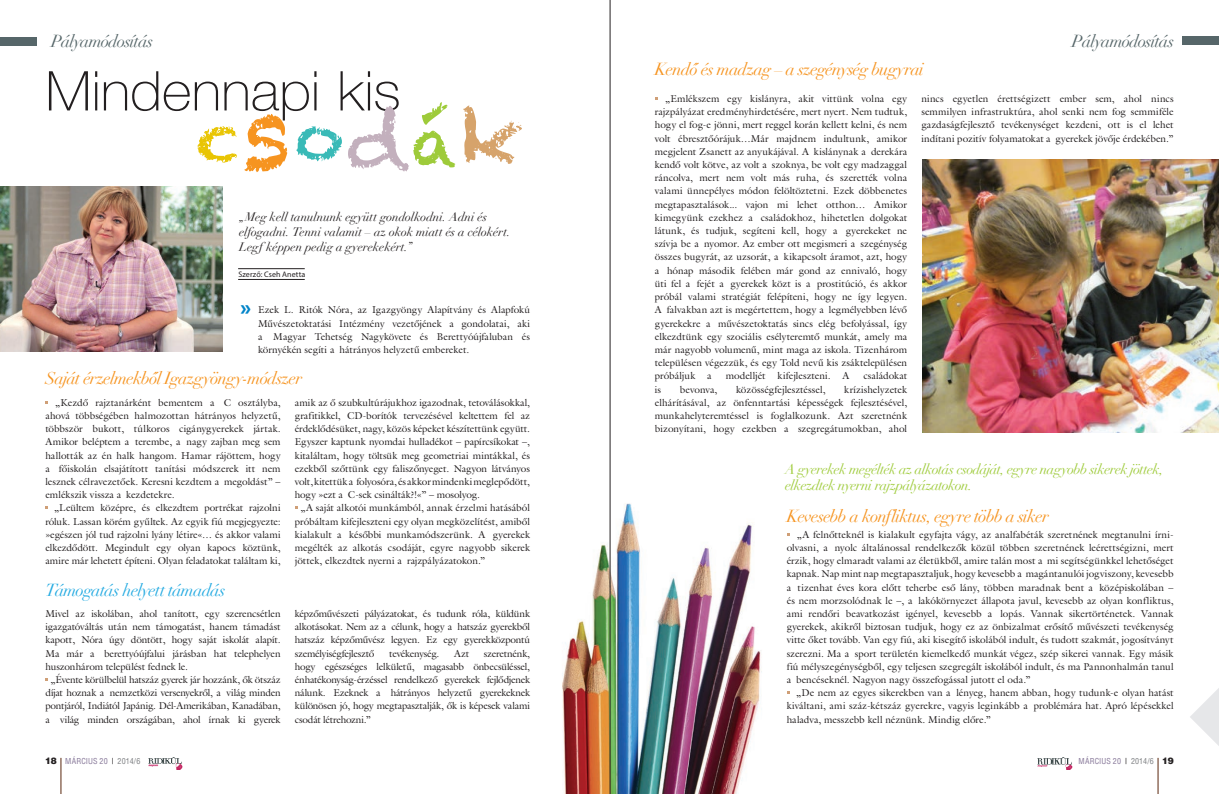
<style>
.page{position:relative;width:1219px;height:794px;background:#fff}
.page>*{position:absolute;margin:0;border:0;box-sizing:border-box;transform-origin:0 0}
.t1{font:100 54.9px "Helvetica 35";color:#231f20;scale:1.04 1}
.t2{font:700 21.6px "Arimo";color:#0084c9;scale:.93 1}
.t3{font:italic 17px "Didot LH";letter-spacing:-.04em;color:#f69420}
.t4{font:italic 17px "Didot LH";letter-spacing:-.04em;color:#566669}
.t5{font:italic 17px "Didot LH";letter-spacing:-.035em;color:#24aae1}
.t6{font:italic 14px/16px "Didot LH";letter-spacing:-.04em;color:#9ecb3a}
.t7{font:italic 12px/15px "Didot LH";letter-spacing:-.005em;color:#231f20}
.t8{font:10px/13.2px "Galliard H Roman";letter-spacing:-.005em;color:#231f20;text-align:justify}
.t9{font:10px "Galliard H Roman";letter-spacing:-.025em;color:#231f20}
.t10{font:10px "Galliard H Roman";letter-spacing:-.03em;color:#231f20}
.t11{font:condensed 8px "H Helvetica";letter-spacing:.015em;color:#88799a}
.t12{font:8px "Myriad Pro";letter-spacing:.01em;color:#231f20}
.s1{font-weight:900;font-stretch:normal;font-size:9px;color:#231f20}
.s2{font-family:"Helvetica Neue";font-weight:300;font-stretch:normal;font-size:8.5px;color:#231f20}
.s3{color:#808285}
</style>
<div class="page">
<hr style="left:61px;top:758px;width:1px;height:36px;background:#5a260d">
<hr style="left:1158px;top:758px;width:1px;height:36px;background:#5a260d">
<img style="left:148px;top:757px;width:35px;height:13px">
<img style="left:1037px;top:757px;width:35px;height:13px">
<div style="left:1182px;top:36px;width:37px;height:9px;background:#566669"></div>
<img style="left:562px;top:458px;width:228px;height:336px">
<div style="left:0;top:37px;width:37px;height:8px;background:#566669"></div>
<img style="left:0;top:186px;width:222px;height:166px">
<img style="left:922px;top:160px;width:297px;height:272px">
<svg style="left:198px;top:126px;width:39px;height:37px"></svg>
<svg style="left:463px;top:106px;width:59px;height:58px"></svg>
<svg style="left:348px;top:102px;width:107px;height:69px"></svg>
<svg style="left:296px;top:126px;width:46px;height:35px"></svg>
<svg style="left:244px;top:114px;width:43px;height:58px"></svg>
<hr style="left:238px;top:279px;width:67px;height:1px;background:#231f20">
<hr style="left:238px;top:268px;width:67px;height:1px;background:#231f20">
<svg style="left:1190px;top:688px;width:29px;height:58px"></svg>
<hr style="left:610px;top:0;width:1px;height:794px;background:#231f20">
<h3 class="t4" style="left:51px;top:31px;width:104px">Pályamódosítás</h3>
<h3 class="t4" style="left:1072px;top:31px;width:104px">Pályamódosítás</h3>
<h1 class="t1" style="left:45px;top:59px;width:343px">Mindennapi kis</h1>
<p class="t7" style="left:239px;top:210px;width:273px">„Meg kell tanulnunk együtt gondolkodni. Adni és elfogadni. Tenni valamit – az okok miatt és a célokért.<br>Legfőképpen pedig a gyerekekért.”</p>
<p class="t12" style="left:238px;top:269px;width:68px">Szerző: Cseh Anetta</p>
<p class="t8" style="left:258px;top:303px;width:273px">Ezek L. Ritók Nóra, az Igazgyöngy Alapítvány és Alapfokú Mûvészetoktatási Intézmény vezetôjének a gondolatai, aki a Magyar Tehetség Nagykövete és Berettyóújfaluban és környékén segíti a hátrányos helyzetû embereket.</p>
<h2 class="t2" style="left:240px;top:293px;width:13px">»</h2>
<h3 class="t3" style="left:45px;top:368px;width:258px">Saját érzelmekbôl Igazgyöngy-módszer</h3>
<p class="t8" style="left:45px;top:395px;width:237px;text-indent:10px">„Kezdô rajztanárként bementem a C osztályba, ahová többségében halmozottan hátrányos helyzetû, többször bukott, túlkoros cigánygyerekek jártak.<br>Amikor beléptem a terembe, a nagy zajban meg sem hallották az én halk hangom. Hamar rájöttem, hogy a fôiskolán elsajátított tanítási módszerek itt nem lesznek célravezetôek. Keresni kezdtem a megoldást” – emlékszik vissza a kezdetekre.</p>
<p class="t8" style="left:45px;top:501px;width:237px;text-indent:9px">„Leültem középre, és elkezdtem portrékat rajzolni róluk. Lassan körém gyûltek. Az egyik fiú megjegyezte: »egészen jól tud rajzolni lyány létire«… és akkor valami elkezdôdött. Megindult egy olyan kapocs köztünk, amire már lehetett építeni. Olyan feladatokat találtam ki,</p>
<h3 class="t5" style="left:45px;top:579px;width:182px">Támogatás helyett támadás</h3>
<p class="t8" style="left:45px;top:607px;width:237px">Mivel az iskolában, ahol tanított, egy szerencsétlen</p>
<p class="t8" style="left:45px;top:620px;width:237px">igazgatóváltás után nem támogatást, hanem támadást</p>
<p class="t8" style="left:45px;top:633px;width:237px">kapott, Nóra úgy döntött, hogy saját iskolát alapít.</p>
<p class="t8" style="left:45px;top:646px;width:237px">Ma már a berettyóújfalui járásban hat telephelyen</p>
<p class="t8" style="left:45px;top:659px;width:144px">huszonhárom települést fednek le.</p>
<p class="t10" style="left:50px;top:673px;width:232px">„Évente körülbelül hatszáz gyerek jár hozzánk, ôk ötszáz</p>
<p class="t9" style="left:45px;top:686px;width:237px">díjat hoznak a nemzetközi versenyekrôl, a világ minden</p>
<p class="t9" style="left:45px;top:699px;width:237px">pontjáról, Indiától Japánig. Dél-Amerikában, Kanadában,</p>
<p class="t9" style="left:45px;top:713px;width:237px">a világ minden országában, ahol írnak ki gyerek</p>
<p class="t8" style="left:295px;top:395px;width:237px">amik az ô szubkultúrájukhoz igazodnak, tetoválásokkal,</p>
<p class="t8" style="left:295px;top:409px;width:237px">grafitikkel, CD-borítók tervezésével keltettem fel az</p>
<p class="t8" style="left:295px;top:422px;width:237px">érdeklôdésüket, nagy, közös képeket készítettünk együtt.</p>
<p class="t8" style="left:295px;top:435px;width:237px">Egyszer kaptunk nyomdai hulladékot – papírcsíkokat –,</p>
<p class="t8" style="left:295px;top:448px;width:237px">kitaláltam, hogy töltsük meg geometriai mintákkal, és</p>
<p class="t8" style="left:295px;top:461px;width:237px">ezekbôl szôttünk egy faliszônyeget. Nagyon látványos</p>
<p class="t8" style="left:295px;top:475px;width:237px">volt, kitettük a folyosóra, és akkor mindenki meglepôdött,</p>
<p class="t8" style="left:295px;top:488px;width:187px">hogy »ezt a C-sek csinálták?!«” – mosolyog.</p>
<p class="t8" style="left:301px;top:501px;width:231px">„A saját alkotói munkámból, annak érzelmi hatásából</p>
<p class="t8" style="left:295px;top:514px;width:237px">próbáltam kifejleszteni egy olyan megközelítést, amibôl</p>
<p class="t8" style="left:295px;top:527px;width:237px">kialakult a késôbbi munkamódszerünk. A gyerekek</p>
<p class="t8" style="left:295px;top:541px;width:237px">megélték az alkotás csodáját, egyre nagyobb sikerek</p>
<p class="t8" style="left:295px;top:554px;width:192px">jöttek, elkezdtek nyerni a rajzpályázatokon.”</p>
<p class="t8" style="left:295px;top:607px;width:237px">képzômûvészeti pályázatokat, és tudunk róla, küldünk alkotásokat. Nem az a célunk, hogy a hatszáz gyerekbôl hatszáz képzômûvész legyen. Ez egy gyerekközpontú személyiségfejlesztô</p>
<p class="t8" style="left:295px;top:646px;width:237px;text-indent:189px">szeretnénk, hogy egészséges lelkületû, magasabb önbecsüléssel, énhatékonyság-érzéssel rendelkezô gyerekek fejlôdjenek nálunk. Ezeknek a hátrányos helyzetû gyerekeknek különösen jó, hogy megtapasztalják, ôk is képesek valami csodát létrehozni.”</p>
<p class="t10" style="left:389px;top:647px;width:52px">tevékenység.</p>
<p class="t8" style="left:454px;top:646px;width:16px">Azt</p>
<h3 class="t3" style="left:655px;top:59px;width:271px">Kendô és madzag – a szegénység bugyrai</h3>
<p class="t8" style="left:655px;top:92px;width:254px;text-indent:10px">„Emlékszem egy kislányra, akit vittünk volna egy rajzpályázat eredményhirdetésére, mert nyert. Nem tudtuk, hogy el fog-e jönni, mert reggel korán kellett kelni, és nem volt ébresztôórájuk…Már majdnem indultunk, amikor megjelent Zsanett az anyukájával. A kislánynak a derekára kendô volt kötve, az volt a szoknya, be volt egy madzaggal ráncolva, mert nem volt más ruha, és szerették volna valami ünnepélyes módon felöltöztetni. Ezek döbbenetes megtapasztalások... vajon mi lehet otthon… Amikor kimegyünk ezekhez a családokhoz, hihetetlen dolgokat látunk, és tudjuk, segíteni kell, hogy a gyerekeket ne szívja be a nyomor. Az ember ott megismeri a szegénység összes bugyrát, az uzsorát, a kikapcsolt áramot, azt, hogy a hónap második felében már gond az ennivaló, hogy üti fel a fejét a gyerekek közt is a prostitúció, és akkor próbál valami stratégiát felépíteni, hogy ne így legyen.<br>A falvakban azt is megértettem, hogy a legmélyebben lévô gyerekekre a mûvészetoktatás sincs elég befolyással, így elkezdtünk egy szociális esélyteremtô munkát, amely ma már nagyobb volumenû, mint maga az iskola. Tizenhárom településen végezzük, és egy Told nevû kis zsáktelepülésen próbáljuk a</p>
<p class="t8" style="left:726px;top:369px;width:125px">modelljét kifejleszteni. A</p>
<p class="t8" style="left:863px;top:369px;width:45px">családokat</p>
<p class="t8" style="left:655px;top:382px;width:8px">is</p>
<p class="t8" style="left:680px;top:382px;width:39px">bevonva,</p>
<p class="t8" style="left:736px;top:382px;width:91px">közösségfejlesztéssel,</p>
<p class="t8" style="left:655px;top:382px;width:254px;text-indent:189px">krízishelyzetek elhárításával, az önfenntartási képességek fejlesztésével, munkahelyteremtéssel is foglalkozunk. Azt szeretnénk bizonyítani, hogy ezekben a szegregátumokban, ahol</p>
<p class="t8" style="left:921px;top:92px;width:254px">nincs egyetlen érettségizett ember sem, ahol nincs semmilyen infrastruktúra, ahol senki nem fog semmiféle gazdaságfejlesztô tevékenységet kezdeni, ott is el lehet indítani pozitív folyamatokat a gyerekek jövôje érdekében.”</p>
<h3 class="t6" style="left:785px;top:461px;width:380px">A gyerekek megélték az alkotás csodáját, egyre nagyobb sikerek jöttek, elkezdtek nyerni rajzpályázatokon.</h3>
<h3 class="t3" style="left:787px;top:505px;width:264px">Kevesebb a konfliktus, egyre több a siker</h3>
<p class="t8" style="left:787px;top:527px;width:388px;text-indent:10px">„A felnôtteknél is kialakult egyfajta vágy, az analfabéták szeretnének megtanulni írni&shy;olvasni, a nyolc általánossal rendelkezôk közül többen szeretnének leérettségizni, mert érzik, hogy elmaradt valami az életükbôl, amire talán most a mi segítségünkkel lehetôséget kapnak. Nap mint nap megtapasztaljuk, hogy kevesebb a magántanulói jogviszony, kevesebb a tizenhat éves kora elôtt teherbe esô lány, többen maradnak bent a középiskolában – és nem morzsolódnak le –, a lakókörnyezet állapota javul, kevesebb az olyan konfliktus, ami rendôri beavatkozást igényel, kevesebb a lopás. Vannak sikertörténetek. Vannak gyerekek, akikrôl biztosan tudjuk, hogy ez az önbizalmat erôsítô mûvészeti tevékenység vitte ôket tovább. Van egy fiú, aki kisegítô iskolából indult, és tudott szakmát, jogosítványt szerezni. Ma a sport területén kiemelkedô munkát végez, szép sikerei vannak. Egy másik fiú mélyszegénységbôl, egy teljesen szegregált iskolából indult, és ma Pannonhalmán tanul a bencéseknél. Nagyon nagy összefogással jutott el oda.”</p>
<p class="t8" style="left:787px;top:686px;width:388px;text-indent:9px">„De nem az egyes sikerekben van a lényeg, hanem abban, hogy tudunk-e olyan hatást kiváltani, ami száz-kétszáz gyerekre, vagyis leginkább a problémára hat. Apró lépésekkel haladva, messzebb kell néznünk. Mindig elôre.”</p>
<p class="t11" style="left:45px;top:756px;width:97px"><span class="s1">18</span> MÁRCIUS 20 <span class="s2">I</span> <span class="s3">2014/6</span></p>
<p class="t11" style="left:1078px;top:756px;width:97px">MÁRCIUS 20 <span class="s2">I</span> <span class="s3">2014/6</span> <span class="s1">19</span></p>
</div>
